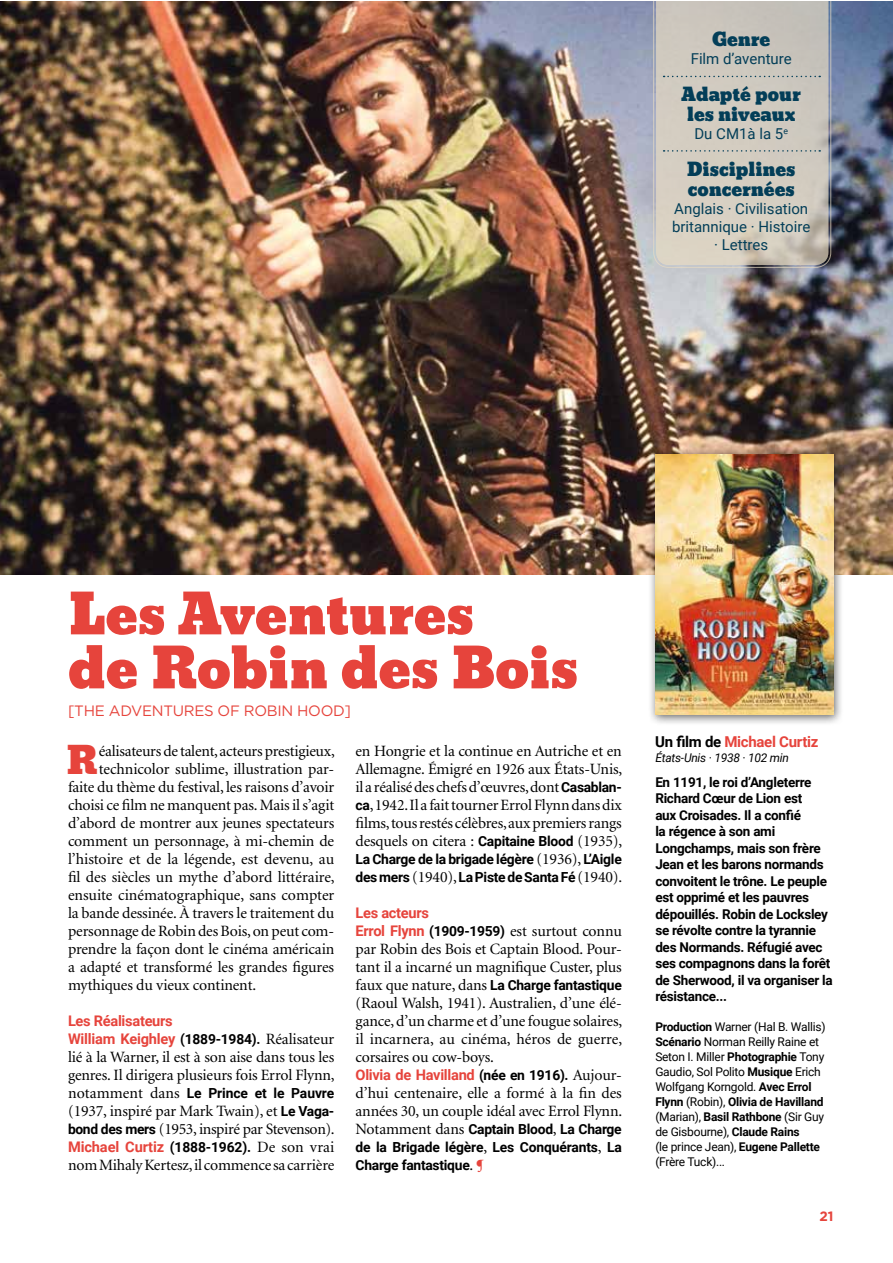
<style>
.page{position:relative;width:893px;height:1263px;background:#fff}
.page>*{position:absolute;margin:0;border:0;box-sizing:border-box;transform-origin:0 0}
.t1{font:54px/54px "Bevan";color:#e6443c}
.t2{font:36.6px "Bevan";color:#e6443c}
.t3{font:18px/19.5px "Bevan";color:#033e58;text-align:center}
.t4{font:15.75px/18px "Minion";letter-spacing:-.01em;color:#000}
.t5{font:15px/18px "Roboto";color:#033e58;text-align:center}
.t6{font:15px "Gotham";letter-spacing:-.02em;color:#e6443c}
.t7{font:700 15px "Roboto";letter-spacing:-.02em;color:#e6443c}
.t8{font:700 14.7px/18px "Roboto";letter-spacing:-.02em;color:#e6443c}
.t9{font:700 13.8px/18px "Roboto";letter-spacing:-.02em;color:#000}
.t10{font:700 13.5px/16.5px "Roboto";letter-spacing:-.02em;color:#000}
.t11{font:700 13.5px "Gotham";color:#e6443c}
.t12{font:12px/15px "Roboto";letter-spacing:-.02em;color:#000}
.t13{font:italic 12px "Roboto";letter-spacing:-.02em;color:#000}
.s1{font-family:"Roboto";font-weight:700;font-size:13.8px}
.s2{font-family:"Minion";font-weight:400;font-size:15.75px}
.s3{font-family:"Roboto";font-weight:700;font-size:14.7px;color:#e6443c}
.s4{font-size:13.8px;color:#000}
.s5{font-family:"Minion";font-weight:400;font-size:15.75px;color:#000}
.s6{font-family:"Minion";font-size:15.75px;color:#e6443c}
.s7{color:#000}
.s8{font-weight:700}
</style>
<div class="page">
<img style="left:0;top:1px;width:892px;height:573px">
<div style="left:648px;top:447px;width:196px;height:279px;background:#000;opacity:.6"></div>
<img style="left:655px;top:455px;width:178px;height:260px">
<svg style="left:653px;top:1px;width:179px;height:267px"></svg>
<svg style="left:655px;top:1px;width:175px;height:265px;background:#cdc7bd"></svg>
<svg style="left:664px;top:150px;width:156px;height:2px"></svg>
<svg style="left:664px;top:76px;width:156px;height:1px"></svg>
<p class="t3" style="left:712px;top:30px;width:60px">Genre</p>
<p class="t5" style="left:691px;top:50px;width:103px">Film d’aventure</p>
<p class="t3" style="left:682px;top:85px;width:121px">Adapté pour les niveaux</p>
<p class="t5" style="left:694px;top:125px;width:95px">Du CM1à la 5<sup>e</sup></p>
<p class="t3" style="left:687px;top:160px;width:110px;text-align:left">Disciplines concernées</p>
<p class="t5" style="left:672px;top:200px;width:140px">Anglais · Civilisation britannique · Histoire · Lettres</p>
<h1 class="t1" style="left:68px;top:588px;width:512px">Les Aventures<br>de Robin des Bois</h1>
<p class="t6" style="left:68px;top:703px;width:284px">[THE ADVENTURES OF ROBIN HOOD]</p>
<h2 class="t2" style="left:66px;top:732px;width:33px">R</h2>
<p class="t4" style="left:99px;top:743px;width:237px">éalisateurs de talent, acteurs prestigieux,</p>
<p class="t4" style="left:356px;top:743px;width:268px;text-align:justify">en Hongrie et la continue en Autriche et en Allemagne. Émigré en 1926 aux États-Unis, il a réalisé des chefs d’œuvres, dont <span class="s1">Casablan&shy;ca</span>, 1942. Il a fait tourner Errol Flynn dans dix films, tous restés célèbres, aux premiers rangs desquels on citera : <span class="s1">Capitaine Blood</span> (1935),</p>
<p class="t9" style="left:356px;top:850px;width:268px">la Charge de la brigade légère <span class="s2">(1936),</span> l’Aigle des mers <span class="s2">(1940),</span> la Piste de santa Fé <span class="s2">(1940).</span></p>
<p class="t8" style="left:356px;top:904px;width:75px">les acteurs</p>
<p class="t4" style="left:356px;top:923px;width:268px;text-align:justify"><span class="s3">Errol Flynn</span> <span class="s1">(1909-1959)</span> est surtout connu par Robin des Bois et Captain Blood. Pour&shy;tant il a incarné un magnifique Custer, plus</p>
<p class="t9" style="left:356px;top:976px;width:268px"><span class="s2">faux que nature, dans</span> la Charge fantastique</p>
<p class="t4" style="left:356px;top:995px;width:268px;text-align:justify">(Raoul Walsh, 1941). Australien, d’une élé&shy;gance, d’un charme et d’une fougue solaires, il incarnera, au cinéma, héros de guerre, corsaires ou cow-boys.</p>
<p class="t8" style="left:356px;top:1066px;width:268px">Olivia de havilland <span class="s4">(née en 1916).</span> <span class="s5">Aujour-</span></p>
<p class="t4" style="left:356px;top:1085px;width:268px">d’hui centenaire, elle a formé à la fin des années 30, un couple idéal avec Errol Flynn.</p>
<p class="t9" style="left:356px;top:1120px;width:268px;text-align:justify"><span class="s2">Notamment dans</span> Captain Blood<span class="s2">,</span> la Charge de la Brigade légère<span class="s2">,</span> les Conquérants<span class="s2">,</span> la Charge fantastique<span class="s2">.</span> <span class="s6">¶</span></p>
<p class="t4" style="left:99px;top:761px;width:237px">technicolor sublime, illustration par-</p>
<p class="t4" style="left:68px;top:779px;width:268px">faite du thème du festival, les raisons d’avoir</p>
<p class="t4" style="left:68px;top:797px;width:268px">choisi ce film ne manquent pas. Mais il s’agit</p>
<p class="t4" style="left:68px;top:815px;width:268px">d’abord de montrer aux jeunes spectateurs</p>
<p class="t4" style="left:68px;top:833px;width:268px">comment un personnage, à mi-chemin de</p>
<p class="t4" style="left:68px;top:851px;width:268px">l’histoire et de la légende, est devenu, au</p>
<p class="t4" style="left:68px;top:869px;width:268px">fil des siècles un mythe d’abord littéraire,</p>
<p class="t4" style="left:68px;top:887px;width:268px">ensuite cinématographique, sans compter</p>
<p class="t4" style="left:68px;top:905px;width:268px">la bande dessinée. À travers le traitement du</p>
<p class="t4" style="left:68px;top:923px;width:268px">personnage de Robin des Bois, on peut com-</p>
<p class="t4" style="left:68px;top:941px;width:268px">prendre la façon dont le cinéma américain</p>
<p class="t4" style="left:68px;top:959px;width:268px">a adapté et transformé les grandes figures</p>
<p class="t4" style="left:68px;top:977px;width:190px">mythiques du vieux continent.</p>
<p class="t8" style="left:68px;top:1012px;width:268px">les Réalisateurs<br>William Keighley <span class="s4">(1889-1984).</span> <span class="s5">Réalisateur</span></p>
<p class="t4" style="left:68px;top:1049px;width:268px">lié à la Warner, il est à son aise dans tous les genres. Il dirigera plusieurs fois Errol Flynn,</p>
<p class="t9" style="left:68px;top:1084px;width:268px"><span class="s2">notamment dans</span> le Prince et le Pauvre</p>
<p class="t4" style="left:68px;top:1103px;width:268px">(1937, inspiré par Mark Twain), et <span class="s1">le Vaga&shy;bond des mers</span> (1953, inspiré par Stevenson).</p>
<p class="t8" style="left:68px;top:1138px;width:268px">Michael Curtiz <span class="s4">(1888-1962).</span> <span class="s5">De son vrai</span></p>
<p class="t4" style="left:68px;top:1157px;width:268px">nom Mihaly Kertesz, il commence sa carrière</p>
<p class="t7" style="left:655px;top:733px;width:165px"><span class="s7">Un film de</span> Michael Curtiz</p>
<p class="t13" style="left:655px;top:751px;width:135px">États-Unis · 1938 · 102 min</p>
<p class="t10" style="left:655px;top:774px;width:179px">En 1191, le roi d’Angleterre<br>Richard Cœur de lion est<br>aux Croisades. Il a confié<br>la régence à son ami longchamps, mais son frère<br>Jean et les barons normands convoitent le trône. le peuple est opprimé et les pauvres dépouillés. Robin de locksley se révolte contre la tyrannie des normands. Réfugié avec ses compagnons dans la forêt de sherwood, il va organiser la résistance...</p>
<p class="t12" style="left:655px;top:1020px;width:172px"><span class="s8">Production</span> Warner (Hal B. Wallis) <span class="s8">scénario</span> Norman Reilly Raine et<br>Seton I. Miller <span class="s8">Photographie</span> Tony<br>Gaudio, Sol Polito <span class="s8">Musique</span> Erich<br>Wolfgang Korngold. <span class="s8">Avec Errol<br>Flynn</span> (Robin), <span class="s8">Olivia de havilland </span>(Marian), <span class="s8">Basil Rathbone</span> (Sir Guy de Gisbourne), <span class="s8">Claude Rains<br></span>(le prince Jean), <span class="s8">Eugene Pallette </span>(Frère Tuck)...</p>
<p class="t11" style="left:819px;top:1208px;width:15px">21</p>
</div>
